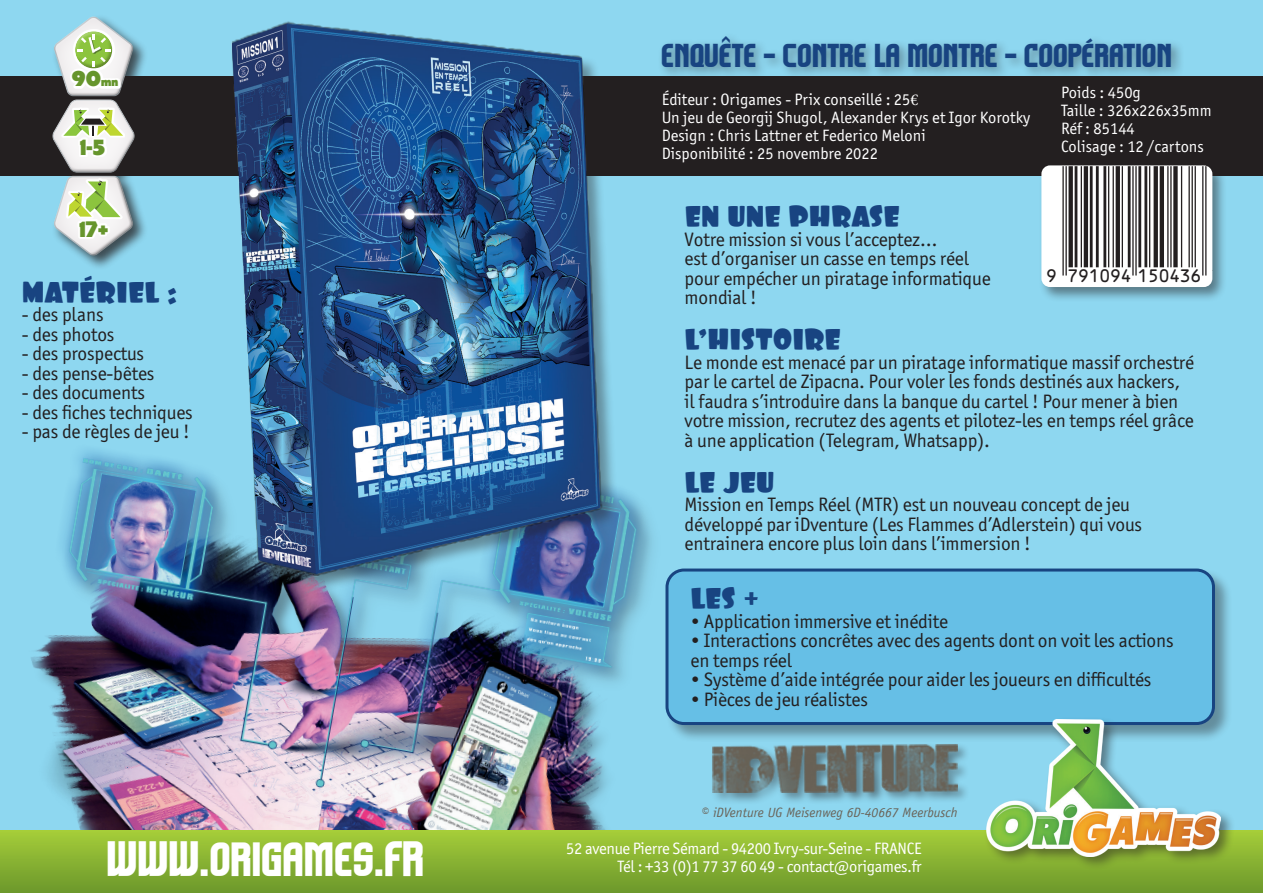
<style>
.page{position:relative;width:1263px;height:893px;background:#8ed7f0}
.page>*{position:absolute;margin:0;border:0;box-sizing:border-box;transform-origin:0 0}
.t1{font:43.5px "Komikazoom";color:#fff}
.t2{font:30px "Foo";color:#184481}
.t3{font:30px "Komikazoom";color:#184481}
.t4{font:22.35px "Tondu Beta";color:#66952c}
.t5{font:19.5px/19.5px "Officina Sans ITC Pro";letter-spacing:-.01em;color:#231f20}
.t6{font:16.65px "OCRB";letter-spacing:-.085em;color:#231f20}
.t7{font:16.5px/18px "Officina Sans ITC Pro";color:#fff}
.t8{font:16.5px/18px "Officina Sans ITC Pro";letter-spacing:-.02em;color:#fff;text-align:right}
.t9{font:italic 13.5px "Officina Sans Std";color:#696257}
.s1{font-size:12.3px}
.s2{font-size:45px}
.s3{font-family:"Minion Pro"}
</style>
<div class="page">
<img style="left:0;top:451px;width:686px;height:380px">
<div style="left:0;top:831px;width:1263px;height:62px;background:linear-gradient(to bottom,#a5cd39,#6c982c)"></div>
<div style="left:665px;top:569px;width:568px;height:174px;background:#231f20;opacity:.4"></div>
<div style="left:667px;top:570px;width:546px;height:153px;background:#66bfe6;border-radius:17px"></div>
<div style="left:665px;top:568px;width:550px;height:157px;border:3px solid #184481;border-radius:17px"></div>
<div style="left:0;top:76px;width:1263px;height:99px;background:#231f20"></div>
<img style="left:191px;top:21px;width:457px;height:585px">
<div style="left:657px;top:32px;width:528px;height:48px;background:#231f20;opacity:.4"></div>
<div style="left:983px;top:716px;width:252px;height:155px;background:#231f20;opacity:.5"></div>
<img style="left:986px;top:719px;width:235px;height:137px">
<div style="left:49px;top:14px;width:100px;height:257px;background:#231f20;opacity:.75"></div>
<div style="left:53px;top:14px;width:81px;height:81px;background:#8ed7f0"></div>
<div style="left:56px;top:174px;width:78px;height:84px;background:#231f20;opacity:.3"></div>
<svg style="left:52px;top:16px;width:84px;height:240px"></svg>
<div style="left:1038px;top:162px;width:189px;height:140px;background:#231f20;opacity:.5"></div>
<div style="left:1041px;top:165px;width:171px;height:122px;background:#fff;border-radius:9px"></div>
<svg style="left:1062px;top:166px;width:150px;height:116px"></svg>
<div style="left:710px;top:742px;width:260px;height:63px;background:#231f20;opacity:.5"></div>
<img style="left:712px;top:745px;width:246px;height:48px">
<p class="t4" style="left:72px;top:64px;width:48px">90<span class="s1">mn</span></p>
<p class="t4" style="left:80px;top:134px;width:27px">1-5</p>
<p class="t4" style="left:79px;top:215px;width:30px">17+</p>
<h2 class="t2" style="left:22px;top:275px;width:157px">MATÉRIEL :</h2>
<p class="t5" style="left:22px;top:305px;width:83px">- des plans</p>
<p class="t5" style="left:22px;top:324px;width:94px">- des photos</p>
<p class="t5" style="left:22px;top:344px;width:124px">- des prospectus</p>
<p class="t5" style="left:22px;top:363px;width:134px">- des pense-bêtes</p>
<p class="t5" style="left:22px;top:383px;width:125px">- des documents</p>
<p class="t5" style="left:22px;top:402px;width:172px">- des fiches techniques</p>
<p class="t5" style="left:22px;top:422px;width:169px">- pas de règles de jeu !</p>
<h1 class="t1" style="left:106px;top:830px;width:319px"><span class="s2">WWW.</span>ORIGAMES<span class="s2">.FR</span></h1>
<h2 class="t3" style="left:661px;top:35px;width:512px">ENQUÊTE - CONTRE LA MONTRE - COOPÉRATION</h2>
<p class="t7" style="left:662px;top:90px;width:370px">Éditeur : Origames - Prix conseillé : 25<span class="s3">€<br></span>Un jeu de Georgij Shugol, Alexander Krys et Igor Korotky Design : Chris Lattner et Federico Meloni<br>Disponibilité : 25 novembre 2022</p>
<p class="t7" style="left:1061px;top:84px;width:152px">Poids : 450g<br>Taille : 326x226x35mm<br>Réf : 85144<br>Colisage : 12 /cartons</p>
<h2 class="t2" style="left:685px;top:199px;width:217px">EN UNE PHRASE</h2>
<p class="t5" style="left:685px;top:229px;width:308px">Votre mission si vous l’acceptez…<br>est d’organiser un casse en temps réel pour empécher un piratage informatique mondial !</p>
<h2 class="t2" style="left:685px;top:322px;width:158px">L’HISTOIRE</h2>
<p class="t5" style="left:685px;top:352px;width:511px">Le monde est menacé par un piratage informatique massif orchestré par le cartel de Zipacna. Pour voler les fonds destinés aux hackers, il faudra s’introduire dans la banque du cartel ! Pour mener à bien votre mission, recrutez des agents et pilotez-les en temps réel grâce à une application (Telegram, Whatsapp).</p>
<h2 class="t2" style="left:685px;top:464px;width:91px">LE JEU</h2>
<p class="t5" style="left:685px;top:495px;width:459px">Mission en Temps Réel (MTR) est un nouveau concept de jeu développé par iDventure (Les Flammes d’Adlerstein) qui vous entrainera encore plus loin dans l’immersion !</p>
<h2 class="t2" style="left:691px;top:581px;width:70px">LES +</h2>
<p class="t5" style="left:691px;top:611px;width:259px">• Application immersive et inédite</p>
<p class="t5" style="left:691px;top:631px;width:485px">• Interactions concrêtes avec des agents dont on voit les actions en temps réel</p>
<p class="t5" style="left:691px;top:670px;width:462px">• Système d’aide intégrée pour aider les joueurs en difficultés</p>
<p class="t5" style="left:691px;top:689px;width:179px">• Pièces de jeu réalistes</p>
<p class="t6" style="left:1046px;top:266px;width:158px">9 791094 150436</p>
<p class="t9" style="left:702px;top:804px;width:257px">© iDVenture UG Meisenweg 6D-40667 Meerbusch</p>
<p class="t8" style="left:566px;top:839px;width:357px">52 avenue Pierre Sémard - 94200 Ivry-sur-Seine - FRANCE<br>Tél : +33 (0)1 77 37 60 49 - contact@origames.fr</p>
</div>
